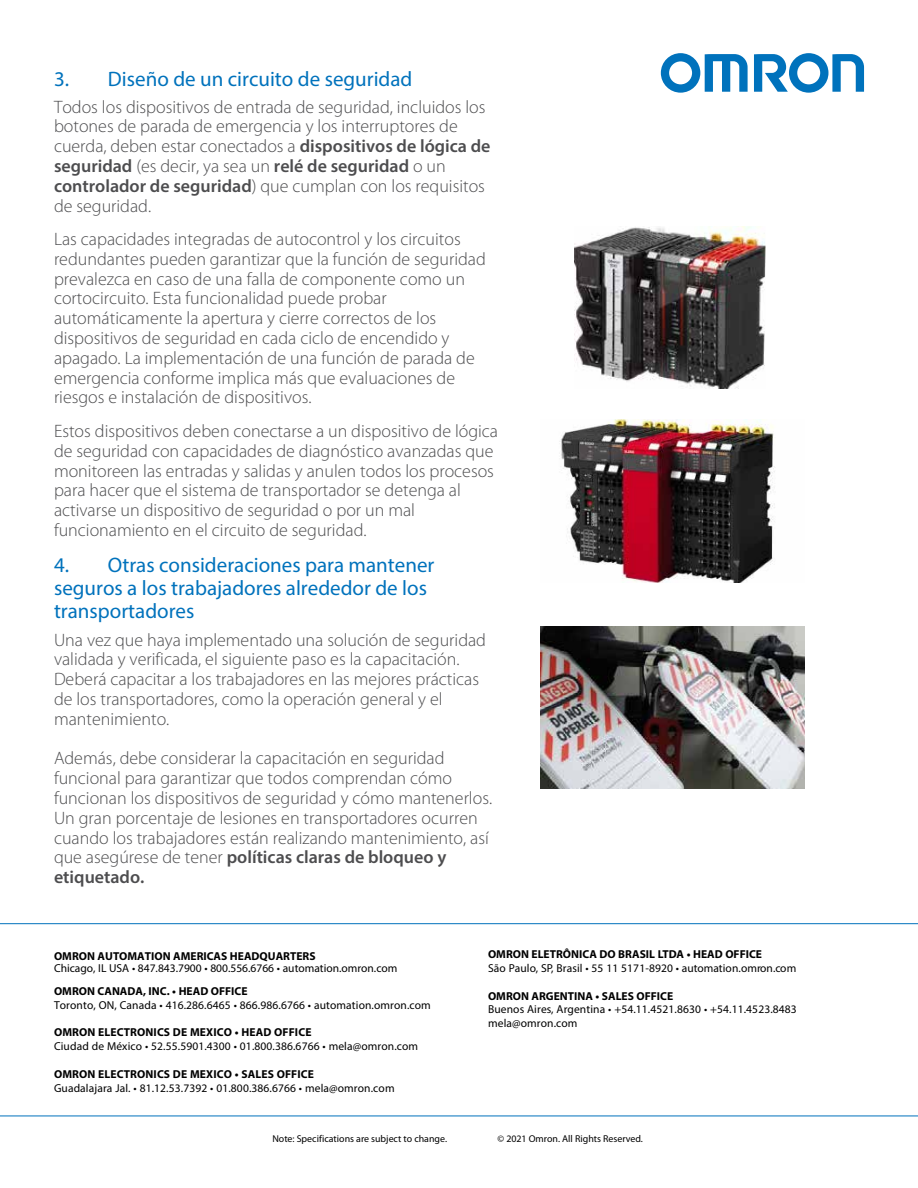
<style>
.page{position:relative;width:918px;height:1188px;background:#fff}
.page>*{position:absolute;margin:0;border:0;box-sizing:border-box;transform-origin:0 0}
.t1{font:21px/23.1px "Myriad Pro";color:#0072bc}
.t2{font:300 18px/19.8px "Myriad Pro";color:#4d4d4f}
.t3{font:11.55px/14px "Myriad Pro";letter-spacing:.01em;color:#000}
.t4{font:700 11.55px "Myriad Pro";color:#000}
.t5{font:9.9px "Myriad Pro";color:#000}
.s1{font-weight:600}
</style>
<div class="page">
<img style="left:559px;top:420px;width:216px;height:162px">
<img style="left:540px;top:626px;width:264px;height:163px">
<svg style="left:661px;top:53px;width:87px;height:40px"></svg>
<svg style="left:754px;top:53px;width:110px;height:40px"></svg>
<img style="left:575px;top:227px;width:191px;height:162px">
<hr style="left:0;top:923px;width:918px;height:1px;background:#0072bc">
<hr style="left:0;top:1116px;width:918px;height:1px;background:#0072bc">
<p class="t1" style="left:54px;top:67px;width:360px">3. Diseño de un circuito de seguridad</p>
<p class="t2" style="left:54px;top:97px;width:438px">Todos los dispositivos de entrada de seguridad, incluidos los botones de parada de emergencia y los interruptores de cuerda, deben estar conectados a <span class="s1">dispositivos de lógica de seguridad</span> (es decir, ya sea un <span class="s1">relé de seguridad</span> o un <span class="s1">controlador de seguridad</span>) que cumplan con los requisitos de seguridad.</p>
<p class="t2" style="left:54px;top:229px;width:433px">Las capacidades integradas de autocontrol y los circuitos redundantes pueden garantizar que la función de seguridad prevalezca en caso de una falla de componente como un cortocircuito. Esta funcionalidad puede probar automáticamente la apertura y cierre correctos de los dispositivos de seguridad en cada ciclo de encendido y apagado. La implementación de una función de parada de emergencia conforme implica más que evaluaciones de riesgos e instalación de dispositivos.</p>
<p class="t2" style="left:54px;top:421px;width:446px">Estos dispositivos deben conectarse a un dispositivo de lógica de seguridad con capacidades de diagnóstico avanzadas que monitoreen las entradas y salidas y anulen todos los procesos para hacer que el sistema de transportador se detenga al activarse un dispositivo de seguridad o por un mal funcionamiento en el circuito de seguridad.</p>
<p class="t1" style="left:54px;top:553px;width:382px">4. Otras consideraciones para mantener seguros a los trabajadores alrededor de los transportadores</p>
<p class="t2" style="left:54px;top:630px;width:434px">Una vez que haya implementado una solución de seguridad validada y verificada, el siguiente paso es la capacitación.<br>Deberá capacitar a los trabajadores en las mejores prácticas de los transportadores, como la operación general y el mantenimiento.</p>
<p class="t2" style="left:54px;top:749px;width:440px">Además, debe considerar la capacitación en seguridad funcional para garantizar que todos comprendan cómo funcionan los dispositivos de seguridad y cómo mantenerlos.<br>Un gran porcentaje de lesiones en transportadores ocurren cuando los trabajadores están realizando mantenimiento, así que asegúrese de tener <span class="s1">políticas claras de bloqueo y etiquetado.</span></p>
<p class="t4" style="left:54px;top:949px;width:263px">OMRON AUTOMATION AMERICAS HEADQUARTERS</p>
<p class="t3" style="left:54px;top:961px;width:345px">Chicago, IL USA • 847.843.7900 • 800.556.6766 • automation.omron.com</p>
<p class="t4" style="left:54px;top:984px;width:195px">OMRON CANADA, INC. • HEAD OFFICE</p>
<p class="t3" style="left:54px;top:998px;width:378px">Toronto, ON, Canada • 416.286.6465 • 866.986.6766 • automation.omron.com</p>
<p class="t4" style="left:54px;top:1025px;width:259px">OMRON ELECTRONICS DE MEXICO • HEAD OFFICE</p>
<p class="t3" style="left:54px;top:1039px;width:366px">Ciudad de México • 52.55.5901.4300 • 01.800.386.6766 • mela@omron.com</p>
<p class="t4" style="left:54px;top:1066px;width:261px">OMRON ELECTRONICS DE MEXICO • SALES OFFICE</p>
<p class="t3" style="left:54px;top:1081px;width:342px">Guadalajara Jal. • 81.12.53.7392 • 01.800.386.6766 • mela@omron.com</p>
<p class="t4" style="left:488px;top:947px;width:275px">OMRON ELETRÔNICA DO BRASIL LTDA • HEAD OFFICE</p>
<p class="t3" style="left:488px;top:961px;width:310px">São Paulo, SP, Brasil • 55 11 5171-8920 • automation.omron.com</p>
<p class="t4" style="left:488px;top:988px;width:187px">OMRON ARGENTINA • SALES OFFICE</p>
<p class="t3" style="left:488px;top:1002px;width:310px">Buenos Aires, Argentina • +54.11.4521.8630 • +54.11.4523.8483 mela@omron.com</p>
<p class="t5" style="left:272px;top:1133px;width:176px">Note: Specifications are subject to change.</p>
<p class="t5" style="left:498px;top:1133px;width:147px">© 2021 Omron. All Rights Reserved.</p>
</div>
